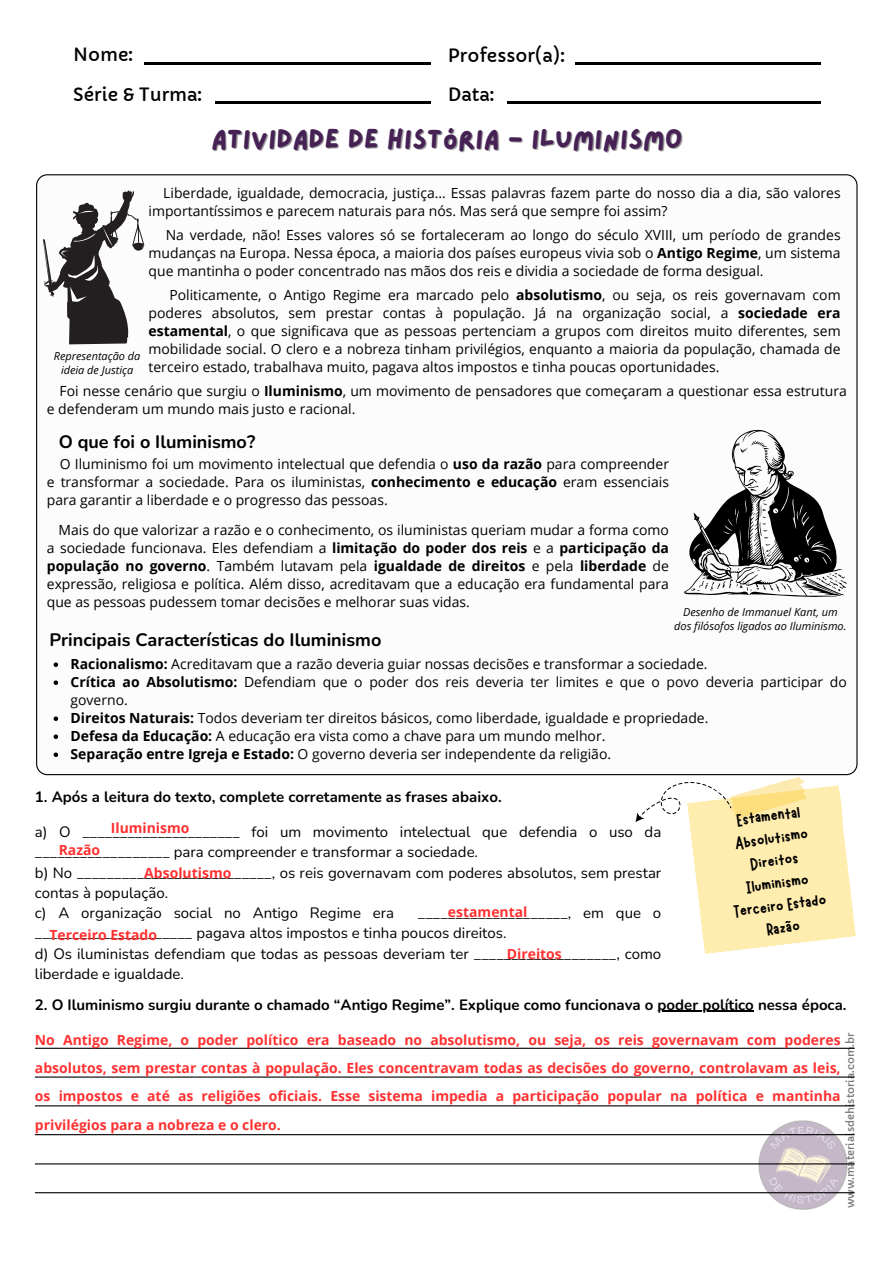
<style>
.page{position:relative;width:894px;height:1264px;background:#fff}
.page>*{position:absolute;margin:0;border:0;box-sizing:border-box;transform-origin:0 0}
.t1{font:27.45px "Lazydog";color:#462154}
.t2{font:18px/22.5px "Marykate";color:#000;text-align:center}
.t3{font:700 18px "Nunito";color:#000}
.t4{font:18px "Capriola";color:#000}
.t5{font:15px/20.2px "Nunito";color:#000}
.t6{font:700 15px "Nunito";color:#000}
.t7{font:13.95px/18px "Open Sans";color:#000;text-align:justify}
.t8{font:700 13.95px/28.2px "Open Sans";color:#ff3131;text-align:justify}
.t9{font:italic 10.95px/13.6px "Open Sans";color:#000;text-align:center}
.t10{font:10.5px "Capriola";color:#000}
.s1{font-weight:700}
</style>
<div class="page">
<hr style="left:215px;top:102px;width:216px;height:1px;background:#000">
<hr style="left:575px;top:63px;width:245px;height:1px;background:#000">
<hr style="left:506px;top:102px;width:314px;height:1px;background:#000">
<hr style="left:144px;top:63px;width:287px;height:1px;background:#000">
<img style="left:758px;top:1120px;width:91px;height:89px">
<svg style="left:36px;top:174px;width:821px;height:601px"></svg>
<hr style="left:35px;top:1047px;width:819px;height:1px;background:#000">
<hr style="left:35px;top:1076px;width:819px;height:1px;background:#000">
<hr style="left:35px;top:1105px;width:819px;height:1px;background:#000">
<hr style="left:35px;top:1134px;width:819px;height:1px;background:#000">
<svg style="left:43px;top:190px;width:101px;height:154px"></svg>
<svg style="left:683px;top:429px;width:163px;height:169px"></svg>
<svg style="left:632px;top:763px;width:225px;height:191px"></svg>
<hr style="left:657px;top:1010px;width:96px;height:1px;background:#000">
<svg style="left:54px;top:662px;width:4px;height:5px"></svg>
<svg style="left:54px;top:680px;width:4px;height:5px"></svg>
<svg style="left:54px;top:716px;width:4px;height:5px"></svg>
<svg style="left:54px;top:734px;width:4px;height:5px"></svg>
<svg style="left:54px;top:752px;width:4px;height:5px"></svg>
<hr style="left:35px;top:1163px;width:819px;height:1px;background:#000">
<hr style="left:35px;top:1192px;width:819px;height:1px;background:#000">
<h3 class="t4" style="left:448px;top:44px;width:118px">Professor(a):</h3>
<h3 class="t4" style="left:448px;top:83px;width:48px">Data:</h3>
<h1 class="t1" style="left:211px;top:125px;width:473px">ATIVIDADE DE HISTÓRIA - ILUMINISMO</h1>
<p class="t7" style="left:148px;top:184px;width:693px;text-indent:15px">Liberdade, igualdade, democracia, justiça... Essas palavras fazem parte do nosso dia a dia, são valores importantíssimos e parecem naturais para nós. Mas será que sempre foi assim?</p>
<h3 class="t4" style="left:73px;top:44px;width:61px">Nome:</h3>
<h3 class="t4" style="left:73px;top:83px;width:130px">Série &amp; Turma:</h3>
<h5 class="t7" style="left:148px;top:226px;width:693px;text-indent:17px">Na verdade, não! Esses valores só se fortaleceram ao longo do século XVIII, um período de grandes mudanças na Europa. Nessa época, a maioria dos países europeus vivia sob o <span class="s1">Antigo Regime</span>, um sistema que mantinha o poder concentrado nas mãos dos reis e dividia a sociedade de forma desigual.</h5>
<h5 class="t7" style="left:148px;top:286px;width:693px;text-indent:21px">Politicamente, o Antigo Regime era marcado pelo <span class="s1">absolutismo</span>, ou seja, os reis governavam com poderes absolutos, sem prestar contas à população. Já na organização social, a <span class="s1">sociedade era estamental</span>, o que significava que as pessoas pertenciam a grupos com direitos muito diferentes, sem mobilidade social. O clero e a nobreza tinham privilégios, enquanto a maioria da população, chamada de terceiro estado, trabalhava muito, pagava altos impostos e tinha poucas oportunidades.</h5>
<h2 class="t7" style="left:47px;top:381px;width:801px;text-indent:13px">Foi nesse cenário que surgiu o <span class="s1">Iluminismo</span>, um movimento de pensadores que começaram a questionar essa estrutura e defenderam um mundo mais justo e racional.</h2>
<p class="t9" style="left:54px;top:349px;width:88px">Representação da ideia de Justiça</p>
<p class="t3" style="left:59px;top:429px;width:198px">O que foi o Iluminismo?</p>
<h5 class="t7" style="left:47px;top:455px;width:623px;text-indent:13px">O Iluminismo foi um movimento intelectual que defendia o <span class="s1">uso da razão</span> para compreender e transformar a sociedade. Para os iluministas, <span class="s1">conhecimento e educação</span> eram essenciais para garantir a liberdade e o progresso das pessoas.</h5>
<h5 class="t7" style="left:47px;top:521px;width:623px;text-indent:12px">Mais do que valorizar a razão e o conhecimento, os iluministas queriam mudar a forma como a sociedade funcionava. Eles defendiam a <span class="s1">limitação do poder dos reis</span> e a <span class="s1">participação da população no governo</span>. Também lutavam pela <span class="s1">igualdade de direitos</span> e pela <span class="s1">liberdade</span> de expressão, religiosa e política. Além disso, acreditavam que a educação era fundamental para que as pessoas pudessem tomar decisões e melhorar suas vidas.</h5>
<h3 class="t9" style="left:674px;top:604px;width:174px">Desenho de Immanuel Kant, um dos filósofos ligados ao Iluminismo.</h3>
<p class="t3" style="left:49px;top:627px;width:333px">Principais Características do Iluminismo</p>
<h2 class="t7" style="left:71px;top:654px;width:638px"><span class="s1">Racionalismo:</span> Acreditavam que a razão deveria guiar nossas decisões e transformar a sociedade.</h2>
<p class="t7" style="left:71px;top:672px;width:777px"><span class="s1">Crítica ao Absolutismo:</span> Defendiam que o poder dos reis deveria ter limites e que o povo deveria participar do governo.</p>
<p class="t7" style="left:71px;top:708px;width:639px"><span class="s1">Direitos Naturais:</span> Todos deveriam ter direitos básicos, como liberdade, igualdade e propriedade.</p>
<p class="t7" style="left:71px;top:726px;width:536px"><span class="s1">Defesa da Educação:</span> A educação era vista como a chave para um mundo melhor.</p>
<p class="t7" style="left:71px;top:744px;width:542px"><span class="s1">Separação entre Igreja e Estado:</span> O governo deveria ser independente da religião.</p>
<p class="t6" style="left:35px;top:786px;width:468px">1. Após a leitura do texto, complete corretamente as frases abaixo.</p>
<h4 class="t8" style="left:111px;top:813px;width:80px">Iluminismo</h4>
<p class="t5" style="left:35px;top:822px;width:627px">a) O _____________________ foi um movimento intelectual que defendia o uso da __________________ para compreender e transformar a sociedade.<br>b) No __________________________, os reis governavam com poderes absolutos, sem prestar contas à população.<br>c) A organização social no Antigo Regime era</p>
<h5 class="t8" style="left:59px;top:835px;width:43px">Razão</h5>
<h4 class="t8" style="left:144px;top:858px;width:88px">Absolutismo</h4>
<h4 class="t8" style="left:448px;top:897px;width:81px">estamental</h4>
<p class="t5" style="left:35px;top:903px;width:627px;text-indent:383px">____________________, em que o _____________________ pagava altos impostos e tinha poucos direitos.<br>d) Os iluministas defendiam que todas as pessoas deveriam ter ___________________, como liberdade e igualdade.</p>
<h4 class="t8" style="left:49px;top:920px;width:109px">Terceiro Estado</h4>
<h4 class="t8" style="left:506px;top:939px;width:57px">Direitos</h4>
<p class="t2" style="left:719px;top:810px;width:94px;rotate:-8deg">Estamental<br>Absolutismo<br>Direitos<br>Iluminismo<br>Terceiro Estado<br>Razão</p>
<h5 class="t6" style="left:35px;top:994px;width:813px">2. O Iluminismo surgiu durante o chamado “Antigo Regime”. Explique como funcionava o poder político nessa época.</h5>
<p class="t10" style="left:843px;top:1208px;width:177px;rotate:-90deg">www.materiaisdehistoria.com.br</p>
<h4 class="t8" style="left:35px;top:1025px;width:807px">No Antigo Regime, o poder político era baseado no absolutismo, ou seja, os reis governavam com poderes absolutos, sem prestar contas à população. Eles concentravam todas as decisões do governo, controlavam as leis, os impostos e até as religiões oficiais. Esse sistema impedia a participação popular na política e mantinha privilégios para a nobreza e o clero.</h4>
</div>
